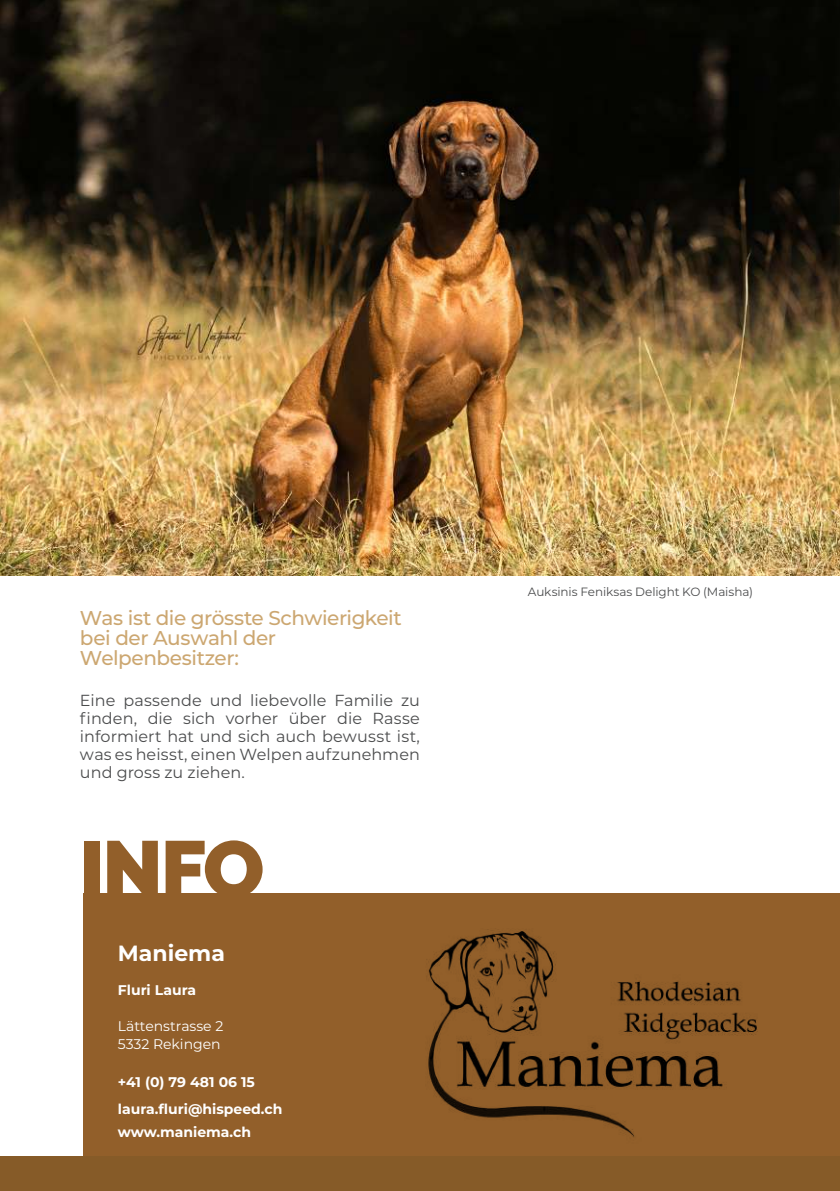
<style>
.page{position:relative;width:840px;height:1191px;background:#fff}
.page>*{position:absolute;margin:0;border:0;box-sizing:border-box;transform-origin:0 0}
.t1{font:900 80px "Raleway";color:#925f2a}
.t2{font:700 22px "Montserrat";color:#fff}
.t3{font:500 20px/20px "Montserrat";letter-spacing:-.025em;color:#cca771}
.t4{font:16px/18px "Montserrat";letter-spacing:.005em;color:#4b4c4d;text-align:justify}
.t5{font:700 14px/27.6px "Montserrat";color:#fff}
.t6{font:14px/18px "Montserrat";color:#fff}
.t7{font:12px "Montserrat";letter-spacing:-.01em;color:#4b4c4d}
</style>
<div class="page">
<img style="left:0;top:0;width:839px;height:575px">
<div style="left:84px;top:893px;width:755px;height:298px;background:#925f2a"></div>
<img style="left:379px;top:929px;width:398px;height:228px">
<div style="left:0;top:1157px;width:839px;height:34px;background:#865b28"></div>
<p class="t3" style="left:80px;top:607px;width:323px">Was ist die grösste Schwierigkeit bei der Auswahl der<br>Welpenbesitzer:</p>
<p class="t4" style="left:80px;top:690px;width:341px">Eine passende und liebevolle Familie zu finden, die sich vorher über die Rasse informiert hat und sich auch bewusst ist, was es heisst, einen Welpen aufzunehmen und gross zu ziehen.</p>
<h1 class="t1" style="left:79px;top:823px;width:187px">INFO</h1>
<h2 class="t2" style="left:118px;top:937px;width:108px">Maniema</h2>
<p class="t5" style="left:118px;top:975px;width:80px">Fluri Laura</p>
<p class="t6" style="left:118px;top:1016px;width:107px">Lättenstrasse 2<br>5332 Rekingen</p>
<p class="t5" style="left:118px;top:1067px;width:166px">+41 (0) 79 481 06 15 laura.fluri@hispeed.ch</p>
<p class="t5" style="left:118px;top:1117px;width:135px">www.maniema.ch</p>
<p class="t7" style="left:527px;top:583px;width:227px">Auksinis Feniksas Delight KO (Maisha)</p>
</div>
